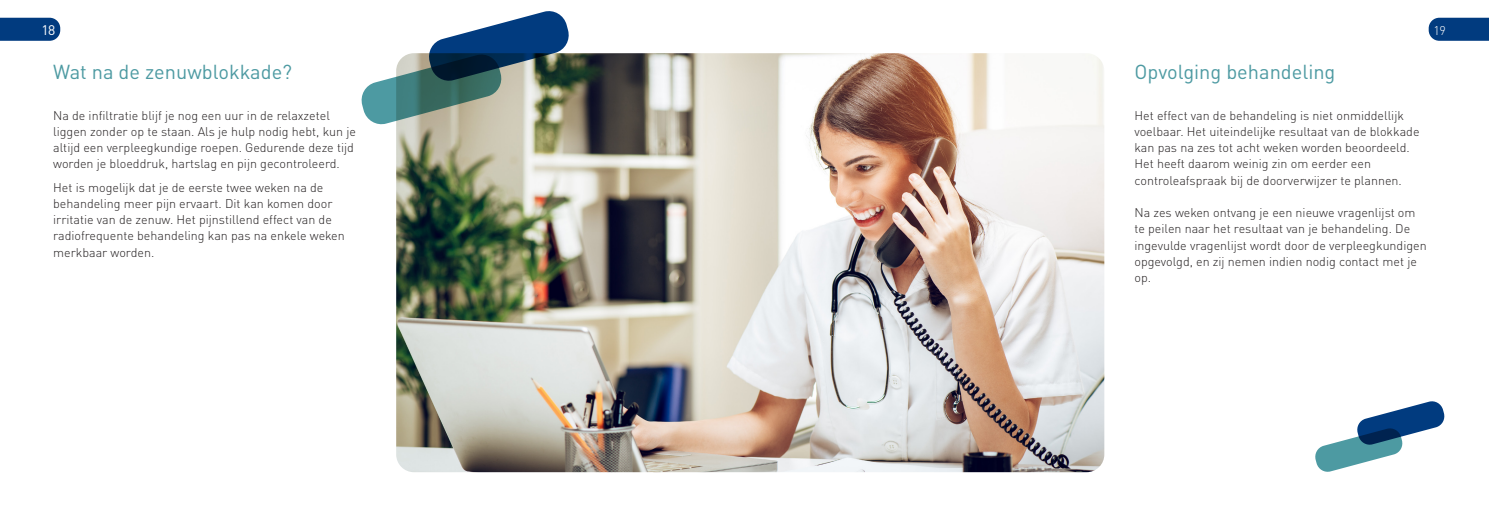
<style>
.page{position:relative;width:1489px;height:525px;background:#fff}
.page>*{position:absolute;margin:0;border:0;box-sizing:border-box;transform-origin:0 0}
.Titel_Bold__voorkant_2__lichtblauw{font:20px "DINOT";color:#4d9aa2}
.t1{font:13.75px "DINOT";color:#fff}
.t2{font:300 12.5px/16.2px "DINOT";color:#231f20}
.t3{font:300 12.5px "DINOT";color:#fff}
</style>
<div class="page">
<svg style="left:0;top:18px;width:60px;height:23px"></svg>
<svg style="left:1428px;top:18px;width:60px;height:23px"></svg>
<img style="left:396px;top:53px;width:708px;height:419px">
<svg style="left:361px;top:11px;width:209px;height:115px"></svg>
<svg style="left:1315px;top:401px;width:130px;height:71px"></svg>
<p class="t1" style="left:41px;top:22px;width:15px">18</p>
<p class="t3" style="left:1433px;top:23px;width:14px">19</p>
<p class="Titel_Bold__voorkant_2__lichtblauw" style="left:53px;top:59px;width:240px">Wat na de zenuwblokkade?</p>
<p class="t2" style="left:53px;top:107px;width:304px">Na de infiltratie blijf je nog een uur in de relaxzetel liggen zonder op te staan. Als je hulp nodig hebt, kun je altijd een verpleegkundige roepen. Gedurende deze tijd worden je bloeddruk, hartslag en pijn gecontroleerd.</p>
<p class="t2" style="left:53px;top:179px;width:293px">Het is mogelijk dat je de eerste twee weken na de behandeling meer pijn ervaart. Dit kan komen door irritatie van de zenuw. Het pijnstillend effect van de radiofrequente behandeling kan pas na enkele weken merkbaar worden.</p>
<p class="Titel_Bold__voorkant_2__lichtblauw" style="left:1134px;top:59px;width:202px">Opvolging behandeling</p>
<p class="t2" style="left:1134px;top:107px;width:286px">Het effect van de behandeling is niet onmiddellijk voelbaar. Het uiteindelijke resultaat van de blokkade kan pas na zes tot acht weken worden beoordeeld.<br>Het heeft daarom weinig zin om eerder een controleafspraak bij de doorverwijzer te plannen.</p>
<p class="t2" style="left:1134px;top:204px;width:294px">Na zes weken ontvang je een nieuwe vragenlijst om te peilen naar het resultaat van je behandeling. De ingevulde vragenlijst wordt door de verpleegkundigen opgevolgd, en zij nemen indien nodig contact met je op.</p>
</div>
